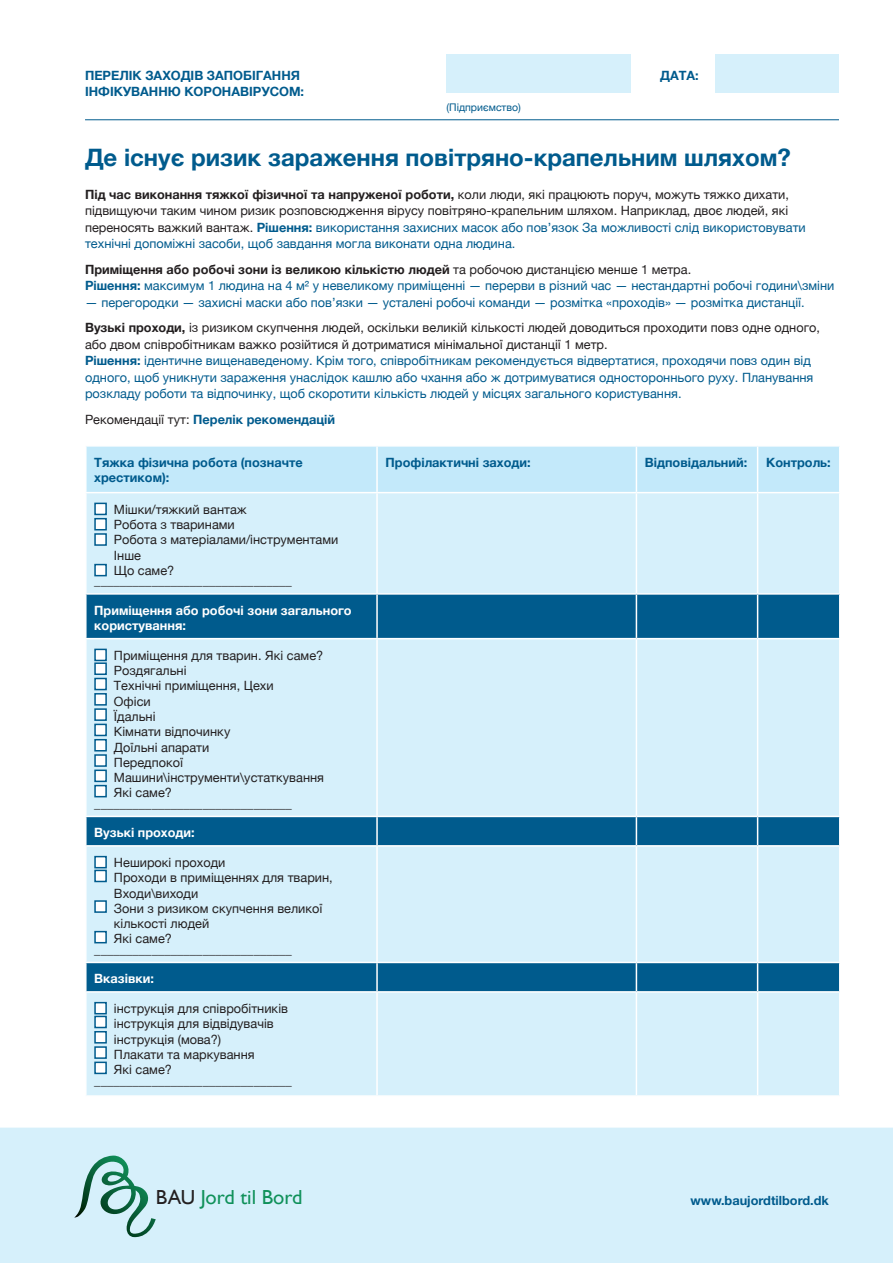
<style>
.page{position:relative;width:893px;height:1263px;background:#fff}
.page>*{position:absolute;margin:0;border:0;box-sizing:border-box;transform-origin:0 0}
.t1{font:700 24px "Helvetica Neue";color:#005b8d}
.t2{font:20.25px "Gill Sans";color:#10915a}
.t3{font:12.75px/15.3px "Helvetica Neue";color:#231f20}
.t4{font:12.75px/16.5px "Helvetica Neue";color:#005b8d}
.t5{font:700 12.75px/16.5px "Helvetica Neue";color:#005b8d}
.t6{font:12.75px "Helvetica Neue LT Pro";color:#231f20}
.t7{font:700 12.75px/15.3px "Helvetica Neue";color:#fff}
.t8{font:700 12.75px "Helvetica Neue LT Pro";color:#005b8d}
.t9{font:10.5px "Helvetica Neue";color:#005b8d}
.s1{font-weight:700}
.s2{font-weight:700;color:#005b8d}
.s3{color:#005b8d}
.s4{font-weight:700;color:#231f20}
.s5{color:#231f20}
.s6{font-weight:400;color:#231f20}
</style>
<div class="page">
<div style="left:0;top:1127px;width:893px;height:136px;background:#d6f0fb"></div>
<svg style="left:74px;top:1155px;width:82px;height:82px"></svg>
<div style="left:446px;top:54px;width:185px;height:39px;background:#d6f0fb"></div>
<div style="left:716px;top:54px;width:123px;height:39px;background:#d6f0fb"></div>
<div style="left:87px;top:447px;width:752px;height:45px;background:#c3e9fa"></div>
<div style="left:87px;top:493px;width:752px;height:602px;background:#d6f0fb"></div>
<svg style="left:87px;top:595px;width:752px;height:396px;fill:#d6f0fb"></svg>
<hr style="left:376px;top:447px;width:2px;height:45px;background:#fff">
<hr style="left:636px;top:447px;width:1px;height:45px;background:#fff">
<hr style="left:757px;top:447px;width:1px;height:45px;background:#fff">
<hr style="left:376px;top:493px;width:2px;height:100px;background:#fff">
<hr style="left:636px;top:493px;width:1px;height:100px;background:#fff">
<hr style="left:757px;top:493px;width:1px;height:100px;background:#fff">
<hr style="left:85px;top:593px;width:292px;height:2px;background:#fff">
<hr style="left:377px;top:593px;width:259px;height:2px;background:#fff">
<hr style="left:376px;top:595px;width:2px;height:43px;background:#fff">
<hr style="left:636px;top:593px;width:122px;height:2px;background:#fff">
<hr style="left:636px;top:595px;width:1px;height:43px;background:#fff">
<hr style="left:758px;top:593px;width:82px;height:2px;background:#fff">
<hr style="left:757px;top:595px;width:1px;height:43px;background:#fff">
<hr style="left:85px;top:638px;width:292px;height:1px;background:#fff">
<hr style="left:377px;top:638px;width:259px;height:1px;background:#fff">
<hr style="left:376px;top:639px;width:2px;height:177px;background:#fff">
<hr style="left:636px;top:638px;width:122px;height:1px;background:#fff">
<hr style="left:636px;top:639px;width:1px;height:177px;background:#fff">
<hr style="left:758px;top:638px;width:82px;height:1px;background:#fff">
<hr style="left:757px;top:639px;width:1px;height:177px;background:#fff">
<hr style="left:85px;top:816px;width:292px;height:1px;background:#fff">
<hr style="left:377px;top:816px;width:259px;height:1px;background:#fff">
<hr style="left:376px;top:817px;width:2px;height:28px;background:#fff">
<hr style="left:636px;top:816px;width:122px;height:1px;background:#fff">
<svg style="left:636px;top:817px;width:1px;height:28px"></svg>
<hr style="left:758px;top:816px;width:82px;height:1px;background:#fff">
<svg style="left:757px;top:817px;width:1px;height:28px"></svg>
<hr style="left:85px;top:845px;width:292px;height:2px;background:#fff">
<hr style="left:377px;top:845px;width:259px;height:2px;background:#fff">
<hr style="left:376px;top:847px;width:2px;height:115px;background:#fff">
<hr style="left:636px;top:845px;width:122px;height:2px;background:#fff">
<hr style="left:636px;top:847px;width:1px;height:115px;background:#fff">
<hr style="left:758px;top:845px;width:82px;height:2px;background:#fff">
<hr style="left:757px;top:847px;width:1px;height:115px;background:#fff">
<hr style="left:85px;top:962px;width:292px;height:1px;background:#fff">
<hr style="left:377px;top:962px;width:259px;height:1px;background:#fff">
<hr style="left:376px;top:963px;width:2px;height:28px;background:#fff">
<hr style="left:636px;top:962px;width:122px;height:1px;background:#fff">
<svg style="left:636px;top:963px;width:1px;height:28px"></svg>
<hr style="left:758px;top:962px;width:82px;height:1px;background:#fff">
<svg style="left:757px;top:963px;width:1px;height:28px"></svg>
<hr style="left:85px;top:991px;width:292px;height:2px;background:#fff">
<hr style="left:377px;top:991px;width:259px;height:2px;background:#fff">
<hr style="left:376px;top:993px;width:2px;height:102px;background:#fff">
<hr style="left:636px;top:991px;width:122px;height:2px;background:#fff">
<hr style="left:636px;top:993px;width:1px;height:102px;background:#fff">
<hr style="left:758px;top:991px;width:82px;height:2px;background:#fff">
<hr style="left:757px;top:993px;width:1px;height:102px;background:#fff">
<div style="left:94px;top:503px;width:13px;height:12px;background:#fff;border:2px solid #005b8d"></div>
<div style="left:94px;top:518px;width:13px;height:12px;background:#fff;border:2px solid #005b8d"></div>
<div style="left:94px;top:533px;width:13px;height:13px;background:#fff;border:2px solid #005b8d"></div>
<div style="left:94px;top:564px;width:13px;height:12px;background:#fff;border:2px solid #005b8d"></div>
<div style="left:94px;top:649px;width:13px;height:12px;background:#fff;border:2px solid #005b8d"></div>
<div style="left:94px;top:662px;width:13px;height:13px;background:#fff;border:2px solid #005b8d"></div>
<div style="left:94px;top:678px;width:13px;height:12px;background:#fff;border:2px solid #005b8d"></div>
<div style="left:94px;top:693px;width:13px;height:13px;background:#fff;border:2px solid #005b8d"></div>
<div style="left:94px;top:708px;width:13px;height:13px;background:#fff;border:2px solid #005b8d"></div>
<div style="left:94px;top:724px;width:13px;height:12px;background:#fff;border:2px solid #005b8d"></div>
<div style="left:94px;top:739px;width:13px;height:12px;background:#fff;border:2px solid #005b8d"></div>
<div style="left:94px;top:754px;width:13px;height:13px;background:#fff;border:2px solid #005b8d"></div>
<div style="left:94px;top:769px;width:13px;height:13px;background:#fff;border:2px solid #005b8d"></div>
<div style="left:94px;top:785px;width:13px;height:12px;background:#fff;border:2px solid #005b8d"></div>
<div style="left:94px;top:856px;width:13px;height:12px;background:#fff;border:2px solid #005b8d"></div>
<div style="left:94px;top:870px;width:13px;height:12px;background:#fff;border:2px solid #005b8d"></div>
<div style="left:94px;top:900px;width:13px;height:13px;background:#fff;border:2px solid #005b8d"></div>
<div style="left:94px;top:931px;width:13px;height:12px;background:#fff;border:2px solid #005b8d"></div>
<div style="left:94px;top:1002px;width:13px;height:12px;background:#fff;border:2px solid #005b8d"></div>
<div style="left:94px;top:1016px;width:13px;height:12px;background:#fff;border:2px solid #005b8d"></div>
<div style="left:94px;top:1031px;width:13px;height:12px;background:#fff;border:2px solid #005b8d"></div>
<div style="left:94px;top:1046px;width:13px;height:13px;background:#fff;border:2px solid #005b8d"></div>
<div style="left:94px;top:1061px;width:13px;height:13px;background:#fff;border:2px solid #005b8d"></div>
<hr style="left:85px;top:119px;width:754px;height:1px;background:#005b8d">
<p class="t5" style="left:85px;top:67px;width:221px">ПЕРЕЛІК ЗАХОДІВ ЗАПОБІГАННЯ<br>ІНФІКУВАННЮ КОРОНАВІРУСОМ:</p>
<p class="t5" style="left:660px;top:67px;width:40px">ДАТА:</p>
<p class="t9" style="left:446px;top:100px;width:76px">(Підприємство)</p>
<h1 class="t1" style="left:85px;top:138px;width:707px">Де існує ризик зараження повітряно-крапельним шляхом?</h1>
<p class="t3" style="left:85px;top:187px;width:722px;line-height:16.5px"><span class="s1">Під час виконання тяжкої фізичної та напруженої роботи,</span> коли люди, які працюють поруч, можуть тяжко дихати, підвищуючи таким чином ризик розповсюдження вірусу повітряно-крапельним шляхом. Наприклад, двоє людей, які переносять важкий вантаж. <span class="s2">Рішення:</span> <span class="s3">використання захисних масок або пов’язок За можливості слід використовувати технічні допоміжні засоби, щоб завдання могла виконати одна людина.</span></p>
<p class="t4" style="left:85px;top:262px;width:751px"><span class="s4">Приміщення або робочі зони із великою кількістю людей</span> <span class="s5">та робочою дистанцією менше 1 метра.<br></span><span class="s1">Рішення:</span> максимум 1 людина на 4 м² у невеликому приміщенні — перерви в різний час — нестандартні робочі години\зміни</p>
<p class="t4" style="left:85px;top:290px;width:736px;line-height:25.5px">— перегородки — захисні маски або пов’язки — усталені робочі команди — розмітка «проходів» — розмітка дистанції.<br><span class="s4">Вузькі проходи,</span> <span class="s5">із ризиком скупчення людей, оскільки великій кількості людей доводиться проходити повз одне одного,</span></p>
<p class="t4" style="left:85px;top:337px;width:730px"><span class="s5">або двом співробітникам важко розійтися й дотриматися мінімальної дистанції 1 метр.<br></span><span class="s1">Рішення:</span> ідентичне вищенаведеному. Крім того, співробітникам рекомендується відвертатися, проходячи повз один від одного, щоб уникнути зараження унаслідок кашлю або чхання або ж дотримуватися одностороннього руху. Планування розкладу роботи та відпочинку, щоб скоротити кількість людей у місцях загального користування.</p>
<p class="t5" style="left:85px;top:411px;width:252px"><span class="s6">Рекомендації тут:</span> Перелік рекомендацій</p>
<p class="t5" style="left:94px;top:455px;width:210px;line-height:15.3px">Тяжка фізична робота (позначте хрестиком):</p>
<p class="t5" style="left:386px;top:454px;width:147px">Профілактичні заходи:</p>
<p class="t5" style="left:645px;top:454px;width:104px">Відповідальний:</p>
<p class="t5" style="left:766px;top:454px;width:66px">Контроль:</p>
<p class="t3" style="left:114px;top:502px;width:226px">Мішки/тяжкий вантаж<br>Робота з тваринами<br>Робота з матеріалами/інструментами<br>Інше<br>Що саме?</p>
<p class="t6" style="left:94px;top:573px;width:199px">_______________________________</p>
<p class="t7" style="left:94px;top:603px;width:259px">Приміщення або робочі зони загального користування:</p>
<p class="t3" style="left:114px;top:648px;width:212px">Приміщення для тварин. Які саме?<br>Роздягальні<br>Технічні приміщення, Цехи<br>Офіси<br>Їдальні<br>Кімнати відпочинку<br>Доїльні апарати<br>Передпокої<br>Машини\інструменти\устаткування<br>Які саме?</p>
<p class="t6" style="left:94px;top:795px;width:199px">_______________________________</p>
<p class="t7" style="left:94px;top:825px;width:102px">Вузькі проходи:</p>
<p class="t3" style="left:114px;top:855px;width:220px">Неширокі проходи<br>Проходи в приміщеннях для тварин,<br>Входи\виходи<br>Зони з ризиком скупчення великої кількості людей<br>Які саме?</p>
<p class="t6" style="left:94px;top:941px;width:199px">_______________________________</p>
<p class="t7" style="left:94px;top:971px;width:61px">Вказівки:</p>
<p class="t3" style="left:114px;top:1001px;width:176px">інструкція для співробітників інструкція для відвідувачів інструкція (мова?)<br>Плакати та маркування<br>Які саме?</p>
<p class="t6" style="left:94px;top:1072px;width:199px">_______________________________</p>
<h2 class="t2" style="left:156px;top:1185px;width:148px"><span class="s5">BAU</span> Jord til Bord</h2>
<p class="t8" style="left:691px;top:1192px;width:140px">www.baujordtilbord.dk</p>
</div>
